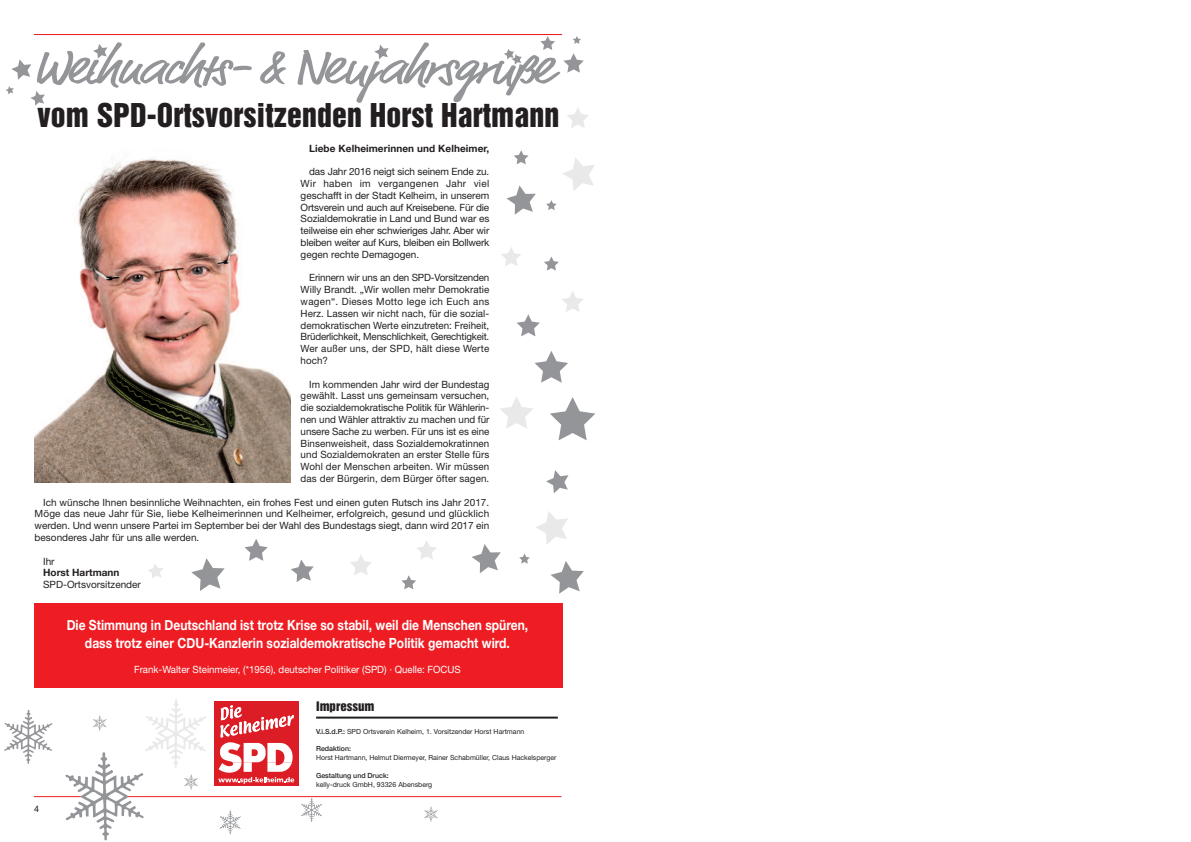
<style>
.page{position:relative;width:1191px;height:842px;background:#fff}
.page>*{position:absolute;margin:0;border:0;box-sizing:border-box;transform-origin:0 0}
.t1{font:49px "Script One";letter-spacing:-.06em;color:#939598;scale:1.18 1}
.t2{font:30px "Helvetica Inserat";letter-spacing:.005em;color:#231f20}
.t3{font:700 14px/18px "Helvetica Neue";color:#fff;text-align:center;scale:.86 1}
.t4{font:12px "Helvetica Inserat";color:#231f20;scale:1.07 1}
.t5{font:10px/11.8px "Helvetica Neue";color:#231f20;text-align:justify}
.t6{font:10px "Helvetica Neue";color:#fff}
.t7{font:700 10px "Helvetica Neue";letter-spacing:.01em;color:#231f20}
.t8{font:9px "Helvetica";color:#231f20}
.t9{font:7px "Helvetica Neue";color:#231f20}
.t10{font:500 7px "Helvetica Neue";color:#231f20}
.s1{font-weight:500}
</style>
<div class="page">
<hr style="left:34px;top:34px;width:527px;height:1px;background:#ee1d23">
<hr style="left:34px;top:796px;width:527px;height:1px;background:#ee1d23">
<hr style="left:35px;top:34px;width:527px;height:1px;background:#ee1d23">
<div style="left:214px;top:701px;width:84px;height:85px;background:#dd1d25"></div>
<svg style="left:218px;top:705px;width:76px;height:79px"></svg>
<hr style="left:316px;top:717px;width:242px;height:2px;background:#231f20">
<svg style="left:540px;top:36px;width:15px;height:14px"></svg>
<svg style="left:563px;top:53px;width:21px;height:20px"></svg>
<svg style="left:573px;top:36px;width:8px;height:8px"></svg>
<svg style="left:30px;top:91px;width:15px;height:15px"></svg>
<svg style="left:11px;top:59px;width:20px;height:21px"></svg>
<svg style="left:6px;top:86px;width:8px;height:8px"></svg>
<svg style="left:93px;top:44px;width:14px;height:15px"></svg>
<svg style="left:374px;top:45px;width:15px;height:14px"></svg>
<svg style="left:504px;top:49px;width:18px;height:16px"></svg>
<div style="left:34px;top:603px;width:528px;height:85px;background:#ee1d23"></div>
<img style="left:34px;top:158px;width:257px;height:324px">
<svg style="left:219px;top:810px;width:22px;height:24px"></svg>
<svg style="left:4px;top:710px;width:49px;height:54px"></svg>
<svg style="left:301px;top:798px;width:22px;height:24px"></svg>
<svg style="left:64px;top:699px;width:143px;height:141px"></svg>
<svg style="left:424px;top:806px;width:14px;height:16px"></svg>
<svg style="left:546px;top:200px;width:10px;height:10px"></svg>
<svg style="left:514px;top:150px;width:14px;height:14px"></svg>
<svg style="left:567px;top:108px;width:22px;height:20px"></svg>
<svg style="left:501px;top:247px;width:20px;height:19px"></svg>
<svg style="left:535px;top:351px;width:33px;height:32px"></svg>
<svg style="left:517px;top:314px;width:23px;height:22px"></svg>
<svg style="left:562px;top:291px;width:21px;height:21px"></svg>
<svg style="left:500px;top:397px;width:33px;height:31px"></svg>
<svg style="left:506px;top:185px;width:30px;height:30px"></svg>
<svg style="left:546px;top:470px;width:22px;height:23px"></svg>
<svg style="left:563px;top:158px;width:32px;height:33px"></svg>
<svg style="left:544px;top:256px;width:15px;height:15px"></svg>
<svg style="left:519px;top:554px;width:11px;height:10px"></svg>
<svg style="left:417px;top:541px;width:19px;height:19px"></svg>
<svg style="left:244px;top:539px;width:24px;height:22px"></svg>
<svg style="left:350px;top:555px;width:22px;height:20px"></svg>
<svg style="left:472px;top:544px;width:29px;height:29px"></svg>
<svg style="left:536px;top:511px;width:32px;height:33px"></svg>
<svg style="left:401px;top:575px;width:15px;height:14px"></svg>
<svg style="left:191px;top:558px;width:34px;height:33px"></svg>
<svg style="left:291px;top:559px;width:23px;height:23px"></svg>
<svg style="left:148px;top:564px;width:15px;height:14px"></svg>
<svg style="left:551px;top:561px;width:33px;height:33px"></svg>
<svg style="left:550px;top:397px;width:45px;height:43px"></svg>
<h1 class="t1" style="left:37px;top:38px;width:444px">Weihnachts- &amp; Neujahrsgrüße</h1>
<h2 class="t2" style="left:37px;top:103px;width:523px">vom SPD-Ortsvorsitzenden Horst Hartmann</h2>
<p class="t7" style="left:309px;top:142px;width:182px">Liebe Kelheimerinnen und Kelheimer,</p>
<p class="t5" style="left:301px;top:167px;width:190px;text-indent:9px">das Jahr 2016 neigt sich seinem Ende zu.<br>Wir haben im vergangenen Jahr viel geschafft in der Stadt Kelheim, in unserem Ortsverein und auch auf Kreisebene. Für die Sozialdemokratie in Land und Bund war es teilweise ein eher schwieriges Jahr. Aber wir bleiben weiter auf Kurs, bleiben ein Bollwerk gegen rechte Demagogen.</p>
<p class="t5" style="left:301px;top:273px;width:190px;text-indent:9px">Erinnern wir uns an den SPD-Vorsitzenden Willy Brandt. „Wir wollen mehr Demokratie wagen“. Dieses Motto lege ich Euch ans Herz. Lassen wir nicht nach, für die sozial&shy;demokratischen Werte einzutreten: Freiheit, Brüderlichkeit, Menschlichkeit, Gerechtigkeit.<br>Wer außer uns, der SPD, hält diese Werte hoch?</p>
<p class="t5" style="left:301px;top:379px;width:190px;text-indent:9px">Im kommenden Jahr wird der Bundestag gewählt. Lasst uns gemeinsam versuchen, die sozialdemokratische Politik für Wählerin&shy;nen und Wähler attraktiv zu machen und für unsere Sache zu werben. Für uns ist es eine Binsenweisheit, dass Sozialdemokratinnen und Sozialdemokraten an erster Stelle fürs Wohl der Menschen arbeiten. Wir müssen das der Bürgerin, dem Bürger öfter sagen.</p>
<p class="t5" style="left:35px;top:497px;width:456px;text-indent:9px">Ich wünsche Ihnen besinnliche Weihnachten, ein frohes Fest und einen guten Rutsch ins Jahr 2017.<br>Möge das neue Jahr für Sie, liebe Kelheimerinnen und Kelheimer, erfolgreich, gesund und glücklich werden. Und wenn unsere Partei im September bei der Wahl des Bundestags siegt, dann wird 2017 ein besonderes Jahr für uns alle werden.</p>
<p class="t5" style="left:43px;top:556px;width:13px">Ihr</p>
<p class="t7" style="left:43px;top:567px;width:78px">Horst Hartmann</p>
<p class="t5" style="left:43px;top:580px;width:99px">SPD-Ortsvorsitzender</p>
<h3 class="t3" style="left:67px;top:616px;width:538px">Die Stimmung in Deutschland ist trotz Krise so stabil, weil die Menschen spüren, dass trotz einer CDU-Kanzlerin sozialdemokratische Politik gemacht wird.</h3>
<p class="t6" style="left:134px;top:666px;width:328px">Frank-Walter Steinmeier, (*1956), deutscher Politiker (SPD) · Quelle: FOCUS</p>
<p class="t8" style="left:34px;top:804px;width:7px">4</p>
<p class="t4" style="left:316px;top:701px;width:56px">Impressum</p>
<p class="t9" style="left:316px;top:729px;width:210px"><span class="s1">V.i.S.d.P.:</span> SPD Ortsverein Kelheim, 1. Vorsitzender Horst Hartmann</p>
<p class="t10" style="left:316px;top:744px;width:36px">Redaktion:</p>
<p class="t9" style="left:316px;top:755px;width:242px">Horst Hartmann, Helmut Diermeyer, Rainer Schabmüller, Claus Hackelsperger</p>
<p class="t10" style="left:316px;top:771px;width:74px">Gestaltung und Druck:</p>
<p class="t9" style="left:316px;top:782px;width:118px">kelly-druck GmbH, 93326 Abensberg</p>
</div>
